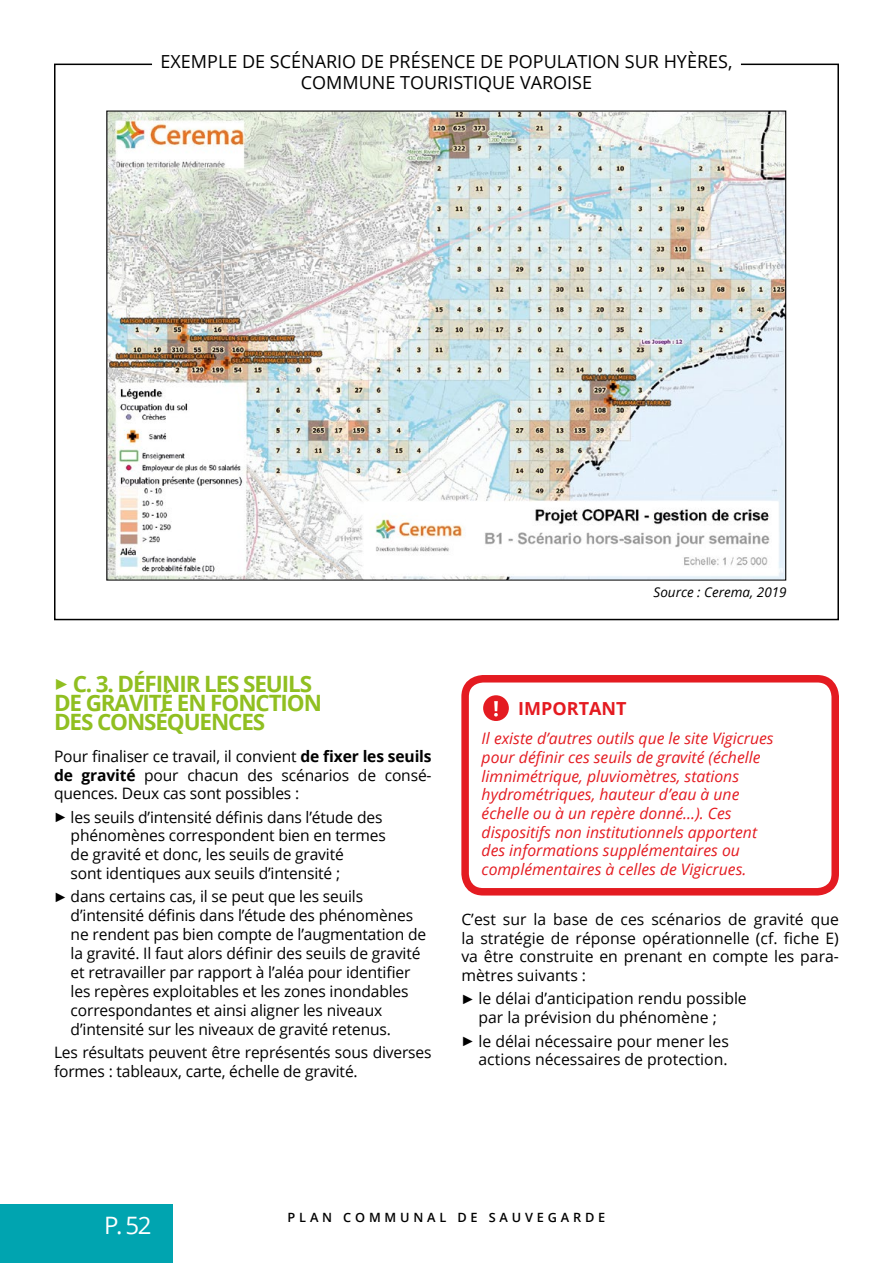
<style>
.page{position:relative;width:893px;height:1263px;background:#fff}
.page>*{position:absolute;margin:0;border:0;box-sizing:border-box;transform-origin:0 0}
.t1{font:24px "Open Sans";color:#fff}
.t2{font:700 22.5px/18.8px "Open Sans";letter-spacing:-.05em;color:#90bf21}
.t3{font:18px/21px "Open Sans";color:#000;text-align:center}
.t4{font:700 18px "Open Sans";color:#e41b21}
.t5{font:15.75px/18.9px "Open Sans";letter-spacing:-.01em;color:#000}
.t6{font:italic 15.75px/18.8px "Open Sans";color:#e41b21}
.t7{font:italic 13.5px "Open Sans";color:#000}
.t8{font:600 12.75px "Open Sans";letter-spacing:.3em;color:#000}
.s1{font-family:"FF Dingbests";font-weight:400}
.s2{font-weight:700}
.s3{font-family:"FF Dingbests";font-size:19.5px}
</style>
<div class="page">
<svg style="left:483px;top:695px;width:26px;height:26px"></svg>
<div style="left:461px;top:675px;width:378px;height:220px;border:8px solid #e41b21;border-radius:18px"></div>
<svg style="left:106px;top:110px;width:680px;height:471px"></svg>
<div style="left:0;top:1204px;width:173px;height:59px;background:#00a4b0"></div>
<p class="t3" style="left:161px;top:50px;width:573px">EXEMPLE DE SCÉNARIO DE PRÉSENCE DE POPULATION SUR HYÈRES,<br>COMMUNE TOURISTIQUE VAROISE</p>
<h2 class="t2" style="left:54px;top:674px;width:269px"><span class="s1">&gt;</span> C. 3. DÉFINIR LES SEUILS<br>DE GRAVITÉ EN FONCTION<br>DES CONSÉQUENCES</h2>
<p class="t5" style="left:54px;top:746px;width:379px;text-align:justify">Pour finaliser ce travail, il convient <span class="s2">de fixer les seuils de gravité</span> pour chacun des scénarios de consé&shy;quences. Deux cas sont possibles :</p>
<p class="t5" style="left:71px;top:807px;width:317px;text-indent:-17px"><span class="s3">&gt;</span> les seuils d’intensité définis dans l’étude des phénomènes correspondent bien en termes de gravité et donc, les seuils de gravité<br>sont identiques aux seuils d’intensité ;</p>
<p class="t5" style="left:71px;top:887px;width:357px;text-indent:-17px"><span class="s3">&gt;</span> dans certains cas, il se peut que les seuils d’intensité définis dans l’étude des phénomènes ne rendent pas bien compte de l’augmentation de la gravité. Il faut alors définir des seuils de gravité et retravailler par rapport à l’aléa pour identifier les repères exploitables et les zones inondables correspondantes et ainsi aligner les niveaux d’intensité sur les niveaux de gravité retenus.</p>
<p class="t5" style="left:54px;top:1042px;width:379px">Les résultats peuvent être représentés sous diverses formes : tableaux, carte, échelle de gravité.</p>
<p class="t7" style="left:654px;top:583px;width:135px">Source : Cerema, 2019</p>
<p class="t4" style="left:518px;top:696px;width:110px">IMPORTANT</p>
<p class="t6" style="left:482px;top:728px;width:293px">Il existe d’autres outils que le site Vigicrues pour définir ces seuils de gravité (échelle limnimétrique, pluviomètres, stations hydrométriques, hauteur d’eau à une échelle ou à un repère donné…). Ces dispositifs non institutionnels apportent des informations supplémentaires ou complémentaires à celles de Vigicrues.</p>
<p class="t5" style="left:461px;top:909px;width:379px;text-align:justify">C’est sur la base de ces scénarios de gravité que la stratégie de réponse opérationnelle (cf. fiche E) va être construite en prenant en compte les para&shy;mètres suivants :</p>
<p class="t5" style="left:478px;top:989px;width:270px;text-indent:-17px"><span class="s3">&gt;</span> le délai d’anticipation rendu possible par la prévision du phénomène ;</p>
<p class="t5" style="left:461px;top:1031px;width:269px;text-align:right"><span class="s3">&gt;</span> le délai nécessaire pour mener les actions nécessaires de protection.</p>
<h1 class="t1" style="left:104px;top:1208px;width:49px">P. 52</h1>
<p class="t8" style="left:288px;top:1209px;width:319px">PLAN COMMUNAL DE SAUVEGARDE</p>
</div>
